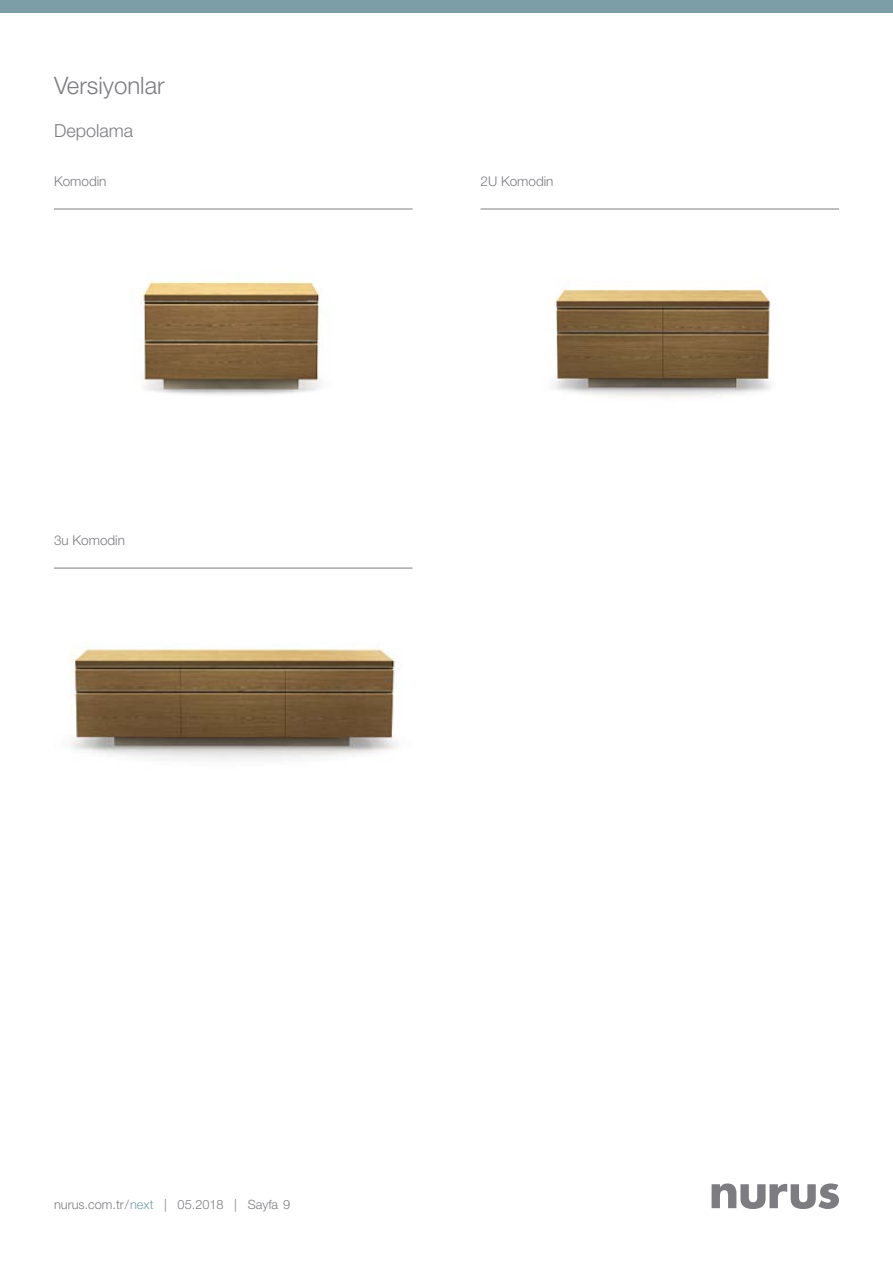
<style>
.page{position:relative;width:893px;height:1263px;background:#fff}
.page>*{position:absolute;margin:0;border:0;box-sizing:border-box;transform-origin:0 0}
.t1{font:300 24px "Helvetica Neue LT Pro";color:#7d7c81}
.t2{font:300 18px "Helvetica Neue LT Pro";color:#7d7c81}
.t3{font:300 13.5px "Helvetica Neue LT Pro";color:#7d7c81}
.t4{font:300 12.75px "Helvetica Neue LT Pro";color:#7d7c81}
.s1{color:#7c9ea6}
</style>
<div class="page">
<svg style="left:712px;top:1183px;width:127px;height:26px"></svg>
<div style="left:0;top:0;width:893px;height:12px;background:#7c9ea6"></div>
<img style="left:71px;top:648px;width:326px;height:112px">
<img style="left:141px;top:280px;width:182px;height:115px">
<img style="left:554px;top:289px;width:217px;height:108px">
<hr style="left:54px;top:568px;width:358px;height:1px;background:#7d7c81">
<hr style="left:54px;top:209px;width:358px;height:1px;background:#7d7c81">
<hr style="left:480px;top:209px;width:359px;height:1px;background:#7d7c81">
<h1 class="t1" style="left:54px;top:71px;width:112px">Versiyonlar</h1>
<h2 class="t2" style="left:54px;top:120px;width:81px">Depolama</h2>
<p class="t3" style="left:54px;top:173px;width:54px">Komodin</p>
<p class="t3" style="left:480px;top:173px;width:75px">2U Komodin</p>
<p class="t3" style="left:54px;top:532px;width:73px">3u Komodin</p>
<p class="t4" style="left:54px;top:1197px;width:238px">nurus.com.tr / <span class="s1">next</span> | 05.2018 | Sayfa 9</p>
</div>
